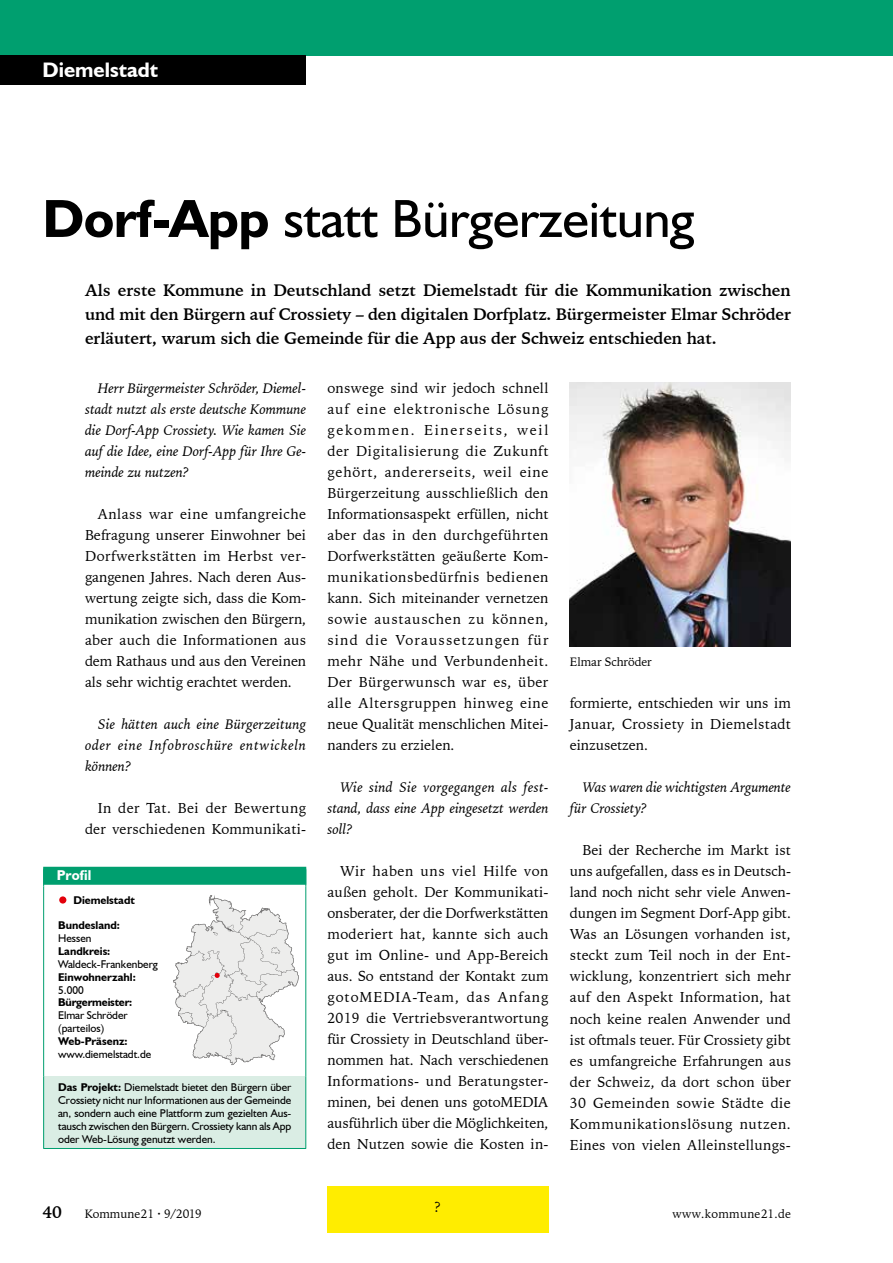
<style>
.page{position:relative;width:893px;height:1263px;background:#fff}
.page>*{position:absolute;margin:0;border:0;box-sizing:border-box;transform-origin:0 0}
.t1{font:54px "Humanist 521 BT";letter-spacing:-.005em;color:#000}
.t2{font:700 21px "Humanist 521 BT";color:#fff}
.t3{font:700 16.5px/24px "Iowan Old Style BT";letter-spacing:-.01em;color:#000;text-align:justify}
.t4{font:14.25px/21px "Iowan Old Style BT";letter-spacing:.01em;color:#000;text-align:justify}
.t5{font:italic 14.25px/21px "Iowan Old Style BT";letter-spacing:-.005em;color:#000;text-align:justify}
.t6{font:700 14.25px "Humanist 521 BT";letter-spacing:.01em;color:#fff}
.t7{font:12px "Iowan Old Style BT";color:#000}
.t8{font:12px "Iowan Old Style BT";letter-spacing:.02em;color:#000}
.t9{font:11.25px/12.9px "Humanist 521 BT";letter-spacing:-.005em;color:#000}
.t10{font:700 11.25px "Humanist 521 BT";color:#000}
.t11{font:700 11.25px "Humanist 521 BT";letter-spacing:-.02em;color:#000}
.s1{font-weight:700}
</style>
<div class="page">
<div style="left:0;top:0;width:893px;height:55px;background:#009f6f"></div>
<div style="left:0;top:55px;width:306px;height:30px;background:#000"></div>
<div style="left:327px;top:1186px;width:222px;height:47px;background:#ffed00"></div>
<img style="left:570px;top:382px;width:221px;height:264px">
<div style="left:44px;top:1076px;width:262px;height:72px;background:#daede4"></div>
<hr style="left:43px;top:887px;width:1px;height:189px;background:#009f6f">
<hr style="left:305px;top:887px;width:1px;height:189px;background:#009f6f">
<hr style="left:43px;top:1076px;width:1px;height:72px;background:#009f6f">
<hr style="left:305px;top:1076px;width:1px;height:72px;background:#009f6f">
<hr style="left:43px;top:1148px;width:263px;height:1px;background:#009f6f">
<div style="left:43px;top:867px;width:263px;height:18px;background:#009f6f"></div>
<svg style="left:173px;top:895px;width:126px;height:170px"></svg>
<div style="left:59px;top:896px;width:7px;height:7px;background:#e3000b;border-radius:50%"></div>
<h2 class="t2" style="left:43px;top:57px;width:117px">Diemelstadt</h2>
<h1 class="t1" style="left:43px;top:185px;width:653px"><span class="s1">Dorf-App</span> statt Bürgerzeitung</h1>
<p class="t3" style="left:85px;top:278px;width:707px">Als erste Kommune in Deutschland setzt Diemelstadt für die Kommunikation zwischen und mit den Bürgern auf Crossiety – den digitalen Dorfplatz. Bürgermeister Elmar Schröder erläutert, warum sich die Gemeinde für die App aus der Schweiz entschieden hat.</p>
<p class="t5" style="left:85px;top:378px;width:223px;text-indent:13px">Herr Bürgermeister Schröder, Diemel&shy;stadt nutzt als erste deutsche Kommune die Dorf-App Crossiety. Wie kamen Sie auf die Idee, eine Dorf-App für Ihre Ge&shy;meinde zu nutzen?</p>
<p class="t4" style="left:85px;top:504px;width:223px;text-indent:13px">Anlass war eine umfangreiche Befragung unserer Einwohner bei Dorfwerkstätten im Herbst ver&shy;gangenen Jahres. Nach deren Aus&shy;wertung zeigte sich, dass die Kom&shy;munikation zwischen den Bürgern, aber auch die Informationen aus dem Rathaus und aus den Vereinen als sehr wichtig erachtet werden.</p>
<p class="t5" style="left:85px;top:714px;width:223px;text-indent:13px">Sie hätten auch eine Bürgerzeitung oder eine Infobroschüre entwickeln können?</p>
<p class="t4" style="left:85px;top:798px;width:223px;text-align:right">In der Tat. Bei der Bewertung der verschiedenen Kommunikati-</p>
<p class="t6" style="left:57px;top:867px;width:36px">Profil</p>
<p class="t10" style="left:73px;top:893px;width:63px">Diemelstadt</p>
<p class="t10" style="left:58px;top:918px;width:63px">Bundesland:</p>
<p class="t9" style="left:58px;top:931px;width:35px">Hessen</p>
<p class="t10" style="left:58px;top:944px;width:54px">Landkreis:</p>
<p class="t9" style="left:58px;top:957px;width:101px">Waldeck-Frankenberg</p>
<p class="t10" style="left:58px;top:970px;width:79px">Einwohnerzahl:</p>
<p class="t9" style="left:58px;top:983px;width:27px">5.000</p>
<p class="t11" style="left:58px;top:995px;width:76px">Bürgermeister:</p>
<p class="t9" style="left:58px;top:1009px;width:71px">Elmar Schröder (parteilos)</p>
<p class="t10" style="left:58px;top:1034px;width:71px">Web-Präsenz:</p>
<p class="t9" style="left:58px;top:1047px;width:95px">www.diemelstadt.de</p>
<p class="t9" style="left:58px;top:1080px;width:235px;text-align:justify"><span class="s1">Das Projekt:</span> Diemelstadt bietet den Bürgern über Crossiety nicht nur Informationen aus der Gemeinde an, sondern auch eine Plattform zum gezielten Aus&shy;tausch zwischen den Bürgern. Crossiety kann als App oder Web-Lösung genutzt werden.</p>
<p class="t4" style="left:327px;top:378px;width:223px">onswege sind wir jedoch schnell auf eine elektronische Lösung gekommen. Einerseits, weil der Digitalisierung die Zukunft gehört, andererseits, weil eine Bürgerzeitung ausschließlich den Informationsaspekt erfüllen, nicht aber das in den durchgeführten Dorfwerkstätten geäußerte Kom&shy;munikationsbedürfnis bedienen kann. Sich miteinander vernetzen sowie austauschen zu können, sind die Voraussetzungen für mehr Nähe und Verbundenheit.<br>Der Bürgerwunsch war es, über alle Altersgruppen hinweg eine neue Qualität menschlichen Mitei&shy;nanders zu erzielen.</p>
<p class="t5" style="left:327px;top:777px;width:223px;text-indent:13px">Wie sind Sie vorgegangen als fest&shy;stand, dass eine App eingesetzt werden soll?</p>
<p class="t4" style="left:327px;top:861px;width:223px;text-indent:13px">Wir haben uns viel Hilfe von außen geholt. Der Kommunikati&shy;onsberater, der die Dorfwerkstätten moderiert hat, kannte sich auch gut im Online- und App-Bereich aus. So entstand der Kontakt zum gotoMEDIA-Team, das Anfang 2019 die Vertriebsverantwortung für Crossiety in Deutschland über&shy;nommen hat. Nach verschiedenen Informations- und Beratungster&shy;minen, bei denen uns gotoMEDIA ausführlich über die Möglichkeiten, den Nutzen sowie die Kosten in-</p>
<p class="t7" style="left:570px;top:654px;width:84px">Elmar Schröder</p>
<p class="t4" style="left:570px;top:693px;width:223px">formierte, entschieden wir uns im Januar, Crossiety in Diemelstadt einzusetzen.</p>
<p class="t5" style="left:570px;top:777px;width:223px;text-indent:13px">Was waren die wichtigsten Argumente für Crossiety?</p>
<p class="t4" style="left:570px;top:840px;width:223px;text-indent:13px">Bei der Recherche im Markt ist uns aufgefallen, dass es in Deutsch&shy;land noch nicht sehr viele Anwen&shy;dungen im Segment Dorf-App gibt.<br>Was an Lösungen vorhanden ist, steckt zum Teil noch in der Ent&shy;wicklung, konzentriert sich mehr auf den Aspekt Information, hat noch keine realen Anwender und ist oftmals teuer. Für Crossiety gibt es umfangreiche Erfahrungen aus der Schweiz, da dort schon über 30 Gemeinden sowie Städte die Kommunikationslösung nutzen.<br>Eines von vielen Alleinstellungs-</p>
<p class="t4" style="left:435px;top:1197px;width:8px">?</p>
<p class="t3" style="left:43px;top:1200px;width:21px">40</p>
<p class="t7" style="left:85px;top:1206px;width:118px">Kommune21 · 9/2019</p>
<p class="t8" style="left:673px;top:1206px;width:120px">www.kommune21.de</p>
</div>
